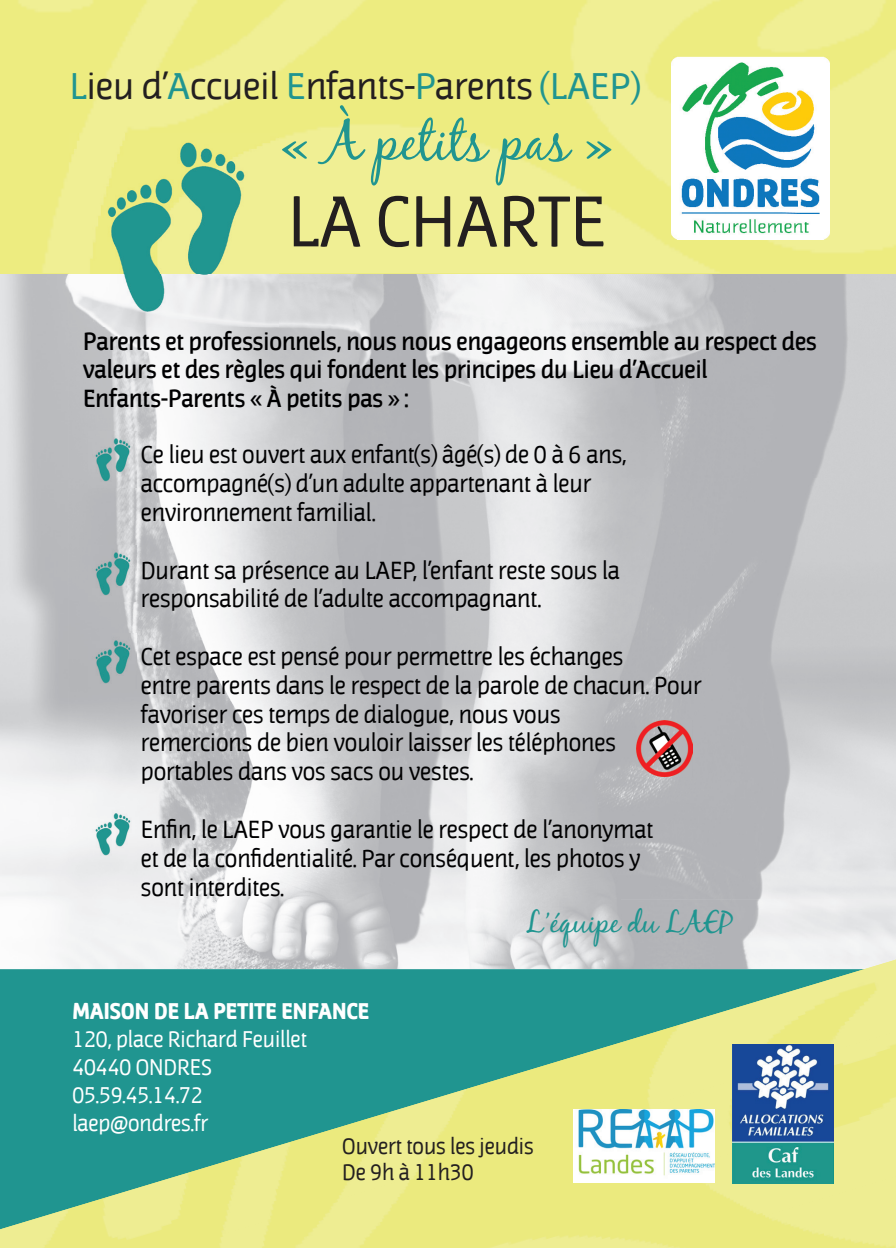
<style>
.page{position:relative;width:896px;height:1248px;background:#fff}
.page>*{position:absolute;margin:0;border:0;box-sizing:border-box;transform-origin:0 0}
.t1{font:69.6px "Jaures";color:#231f20}
.t2{font:54px "Black Jack";color:#209590}
.t3{font:36px "Jaures";color:#231f20;scale:1.05 1}
.t4{font:30px "Black Jack";color:#209590}
.t5{font:24px/28.8px "Jaures";color:#000001}
.t6{font:600 24px/28.8px "Jaures";color:#000001}
.t7{font:22px/28px "Jaures";color:#fff}
.t8{font:22px/26px "Jaures";color:#231f20}
.t9{font:700 22px "Jaures";color:#fff}
.s1{color:#209590}
</style>
<div class="page">
<img style="left:68px;top:273px;width:828px;height:686px">
<img style="left:70px;top:133px;width:209px;height:193px">
<img style="left:89px;top:431px;width:47px;height:56px">
<img style="left:89px;top:545px;width:47px;height:56px">
<img style="left:89px;top:633px;width:47px;height:56px">
<img style="left:89px;top:806px;width:47px;height:55px">
<img style="left:636px;top:720px;width:56px;height:56px">
<img style="left:671px;top:57px;width:159px;height:182px">
<img style="left:0;top:959px;width:896px;height:288px">
<img style="left:175px;top:1030px;width:721px;height:217px">
<img style="left:415px;top:1103px;width:481px;height:144px">
<img style="left:656px;top:1175px;width:240px;height:72px">
<img style="left:574px;top:1109px;width:140px;height:73px">
<img style="left:732px;top:1044px;width:101px;height:139px">
<h3 class="t3" style="left:70px;top:67px;width:544px"><span class="s1">L</span>ieu d’<span class="s1">A</span>ccueil <span class="s1">E</span>nfants-<span class="s1">P</span>arents <span class="s1">(LAEP)</span></h3>
<h2 class="t2" style="left:279px;top:109px;width:337px">« À petits pas »</h2>
<h1 class="t1" style="left:288px;top:184px;width:320px">LA CHARTE</h1>
<p class="t6" style="left:83px;top:327px;width:735px">Parents et professionnels, nous nous engageons ensemble au respect des valeurs et des règles qui fondent les principes du Lieu d’Accueil<br>Enfants-Parents « À petits pas » :</p>
<p class="t5" style="left:141px;top:440px;width:487px">Ce lieu est ouvert aux enfant(s) âgé(s) de 0 à 6 ans, accompagné(s) d’un adulte appartenant à leur environnement familial.</p>
<p class="t5" style="left:141px;top:556px;width:481px">Durant sa présence au LAEP, l’enfant reste sous la responsabilité de l’adulte accompagnant.</p>
<p class="t5" style="left:141px;top:642px;width:562px">Cet espace est pensé pour permettre les échanges<br>entre parents dans le respect de la parole de chacun. Pour favoriser ces temps de dialogue, nous vous<br>remercions de bien vouloir laisser les téléphones portables dans vos sacs ou vestes.</p>
<p class="t5" style="left:141px;top:815px;width:514px">Enfin, le LAEP vous garantie le respect de l’anonymat et de la confidentialité. Par conséquent, les photos y sont interdites.</p>
<p class="t4" style="left:526px;top:903px;width:208px">L’équipe du LAEP</p>
<p class="t9" style="left:72px;top:997px;width:298px">MAISON DE LA PETITE ENFANCE</p>
<p class="t7" style="left:72px;top:1025px;width:236px">120, place Richard Feuillet<br>40440 ONDRES<br>05.59.45.14.72 laep@ondres.fr</p>
<p class="t8" style="left:342px;top:1133px;width:193px">Ouvert tous les jeudis<br>De 9h à 11h30</p>
</div>
